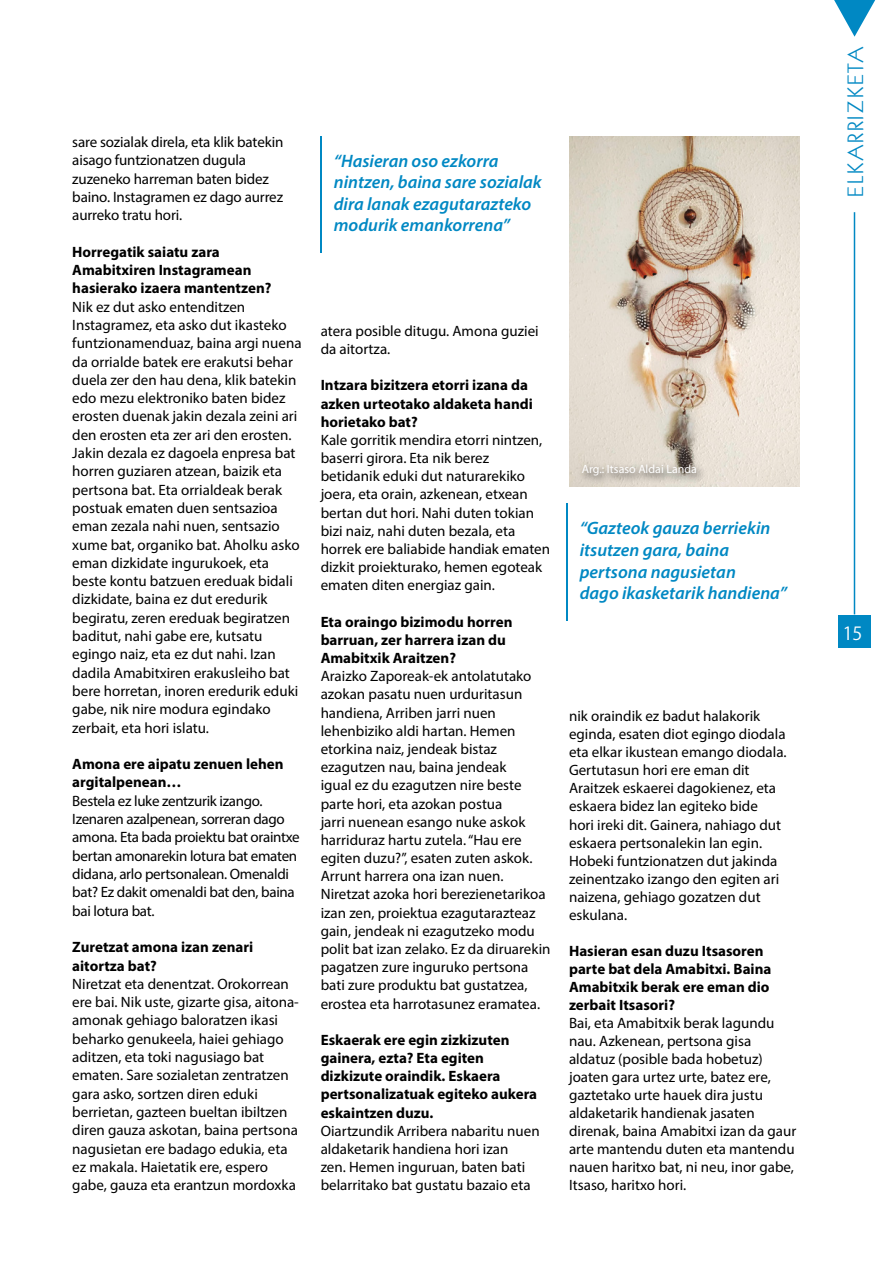
<style>
.page{position:relative;width:893px;height:1263px;background:#fff}
.page>*{position:absolute;margin:0;border:0;box-sizing:border-box;transform-origin:0 0}
.t1{font:22.5px "Kabel IT Cby BT";letter-spacing:.095em;color:#0088c3}
.t2{font:italic 600 18px/21.6px "Myriad Pro";color:#0088c3}
.t3{font:18px "Koz Go Pr 6 N";color:#fff}
.t4{font:15px/18.3px "Myriad Pro";color:#000}
.t5{font:700 15px/18.1px "Myriad Pro";color:#000}
.t6{font:15px/18.3px "Myriad Pro";letter-spacing:-.02em;color:#000}
.t7{font:12px "Myriad Pro";color:#fff}
</style>
<div class="page">
<svg style="left:834px;top:0;width:41px;height:37px"></svg>
<hr style="left:854px;top:212px;width:1px;height:402px;background:#0088c3">
<div style="left:838px;top:615px;width:33px;height:33px;background:#0088c3"></div>
<img style="left:569px;top:136px;width:230px;height:350px">
<div style="left:578px;top:460px;width:129px;height:26px;background:#000;opacity:.75"></div>
<hr style="left:320px;top:136px;width:2px;height:117px;background:#0088c3">
<hr style="left:566px;top:504px;width:2px;height:52px;background:#0088c3">
<hr style="left:566px;top:547px;width:2px;height:52px;background:#0088c3">
<hr style="left:566px;top:569px;width:2px;height:52px;background:#0088c3">
<p class="t4" style="left:72px;top:132px;width:213px">sare sozialak direla, eta klik batekin aisago funtzionatzen dugula zuzeneko harreman baten bidez baino. Instagramen ez dago aurrez aurreko tratu hori.</p>
<p class="t5" style="left:72px;top:242px;width:201px">Horregatik saiatu zara<br>Amabitxiren Instagramean hasierako izaera mantentzen?</p>
<p class="t4" style="left:72px;top:297px;width:231px">Nik ez dut asko entenditzen Instagramez, eta asko dut ikasteko funtzionamenduaz, baina argi nuena da orrialde batek ere erakutsi behar duela zer den hau dena, klik batekin edo mezu elektroniko baten bidez erosten duenak jakin dezala zeini ari den erosten eta zer ari den erosten.<br>Jakin dezala ez dagoela enpresa bat horren guziaren atzean, baizik eta pertsona bat. Eta orrialdeak berak postuak ematen duen sentsazioa eman zezala nahi nuen, sentsazio xume bat, organiko bat. Aholku asko eman dizkidate ingurukoek, eta beste kontu batzuen ereduak bidali dizkidate, baina ez dut eredurik begiratu, zeren ereduak begiratzen baditut, nahi gabe ere, kutsatu egingo naiz, eta ez dut nahi. Izan dadila Amabitxiren erakusleiho bat bere horretan, inoren eredurik eduki gabe, nik nire modura egindako zerbait, eta hori islatu.</p>
<p class="t5" style="left:72px;top:754px;width:213px">Amona ere aipatu zenuen lehen argitalpenean…</p>
<p class="t6" style="left:72px;top:791px;width:229px">Bestela ez luke zentzurik izango.<br>Izenaren azalpenean, sorreran dago amona. Eta bada proiektu bat oraintxe bertan amonarekin lotura bat ematen didana, arlo pertsonalean. Omenaldi bat? Ez dakit omenaldi bat den, baina bai lotura bat.</p>
<p class="t5" style="left:72px;top:937px;width:183px">Zuretzat amona izan zenari aitortza bat?</p>
<p class="t4" style="left:72px;top:974px;width:228px">Niretzat eta denentzat. Orokorrean ere bai. Nik uste, gizarte gisa, aitona&shy;amonak gehiago baloratzen ikasi beharko genukeela, haiei gehiago aditzen, eta toki nagusiago bat ematen. Sare sozialetan zentratzen gara asko, sortzen diren eduki berrietan, gazteen bueltan ibiltzen diren gauza askotan, baina pertsona nagusietan ere badago edukia, eta ez makala. Haietatik ere, espero gabe, gauza eta erantzun mordoxka</p>
<p class="t2" style="left:334px;top:149px;width:210px">“Hasieran oso ezkorra nintzen, baina sare sozialak dira lanak ezagutarazteko modurik emankorrena”</p>
<p class="t4" style="left:321px;top:321px;width:220px">atera posible ditugu. Amona guziei da aitortza.</p>
<p class="t5" style="left:321px;top:376px;width:214px">Intzara bizitzera etorri izana da azken urteotako aldaketa handi horietako bat?</p>
<p class="t4" style="left:321px;top:430px;width:231px">Kale gorritik mendira etorri nintzen, baserri girora. Eta nik berez betidanik eduki dut naturarekiko joera, eta orain, azkenean, etxean bertan dut hori. Nahi duten tokian bizi naiz, nahi duten bezala, eta horrek ere baliabide handiak ematen dizkit proiekturako, hemen egoteak ematen diten energiaz gain.</p>
<p class="t5" style="left:321px;top:612px;width:193px">Eta oraingo bizimodu horren barruan, zer harrera izan du<br>Amabitxik Araitzen?</p>
<p class="t4" style="left:321px;top:667px;width:231px">Araizko Zaporeak-ek antolatutako azokan pasatu nuen urduritasun handiena, Arriben jarri nuen lehenbiziko aldi hartan. Hemen etorkina naiz, jendeak bistaz ezagutzen nau, baina jendeak<br>igual ez du ezagutzen nire beste parte hori, eta azokan postua<br>jarri nuenean esango nuke askok harriduraz hartu zutela. “Hau ere egiten duzu?”, esaten zuten askok.<br>Arrunt harrera ona izan nuen.<br>Niretzat azoka hori berezienetarikoa izan zen, proiektua ezagutarazteaz gain, jendeak ni ezagutzeko modu polit bat izan zelako. Ez da diruarekin pagatzen zure inguruko pertsona bati zure produktu bat gustatzea, erostea eta harrotasunez eramatea.</p>
<p class="t5" style="left:321px;top:1030px;width:218px">Eskaerak ere egin zizkizuten gainera, ezta? Eta egiten dizkizute oraindik. Eskaera pertsonalizatuak egiteko aukera eskaintzen duzu.</p>
<p class="t4" style="left:321px;top:1121px;width:220px">Oiartzundik Arribera nabaritu nuen aldaketarik handiena hori izan<br>zen. Hemen inguruan, baten bati belarritako bat gustatu bazaio eta</p>
<p class="t7" style="left:582px;top:462px;width:117px">Arg.: Itsaso Aldai Landa</p>
<p class="t2" style="left:580px;top:517px;width:209px">“Gazteok gauza berriekin itsutzen gara, baina pertsona nagusietan<br>dago ikasketarik handiena”</p>
<p class="t4" style="left:569px;top:707px;width:219px">nik oraindik ez badut halakorik eginda, esaten diot egingo diodala eta elkar ikustean emango diodala.<br>Gertutasun hori ere eman dit<br>Araitzek eskaerei dagokienez, eta eskaera bidez lan egiteko bide<br>hori ireki dit. Gainera, nahiago dut eskaera pertsonalekin lan egin.<br>Hobeki funtzionatzen dut jakinda zeinentzako izango den egiten ari naizena, gehiago gozatzen dut eskulana.</p>
<p class="t5" style="left:569px;top:941px;width:204px">Hasieran esan duzu Itsasoren parte bat dela Amabitxi. Baina<br>Amabitxik berak ere eman dio zerbait Itsasori?</p>
<p class="t4" style="left:569px;top:1014px;width:229px">Bai, eta Amabitxik berak lagundu nau. Azkenean, pertsona gisa aldatuz (posible bada hobetuz) joaten gara urtez urte, batez ere, gaztetako urte hauek dira justu aldaketarik handienak jasaten direnak, baina Amabitxi izan da gaur arte mantendu duten eta mantendu nauen haritxo bat, ni neu, inor gabe,<br>Itsaso, haritxo hori.</p>
<h1 class="t1" style="left:841px;top:197px;width:152px;rotate:-90deg">ELKARRIZKETA</h1>
<p class="t3" style="left:843px;top:623px;width:21px">15</p>
</div>
